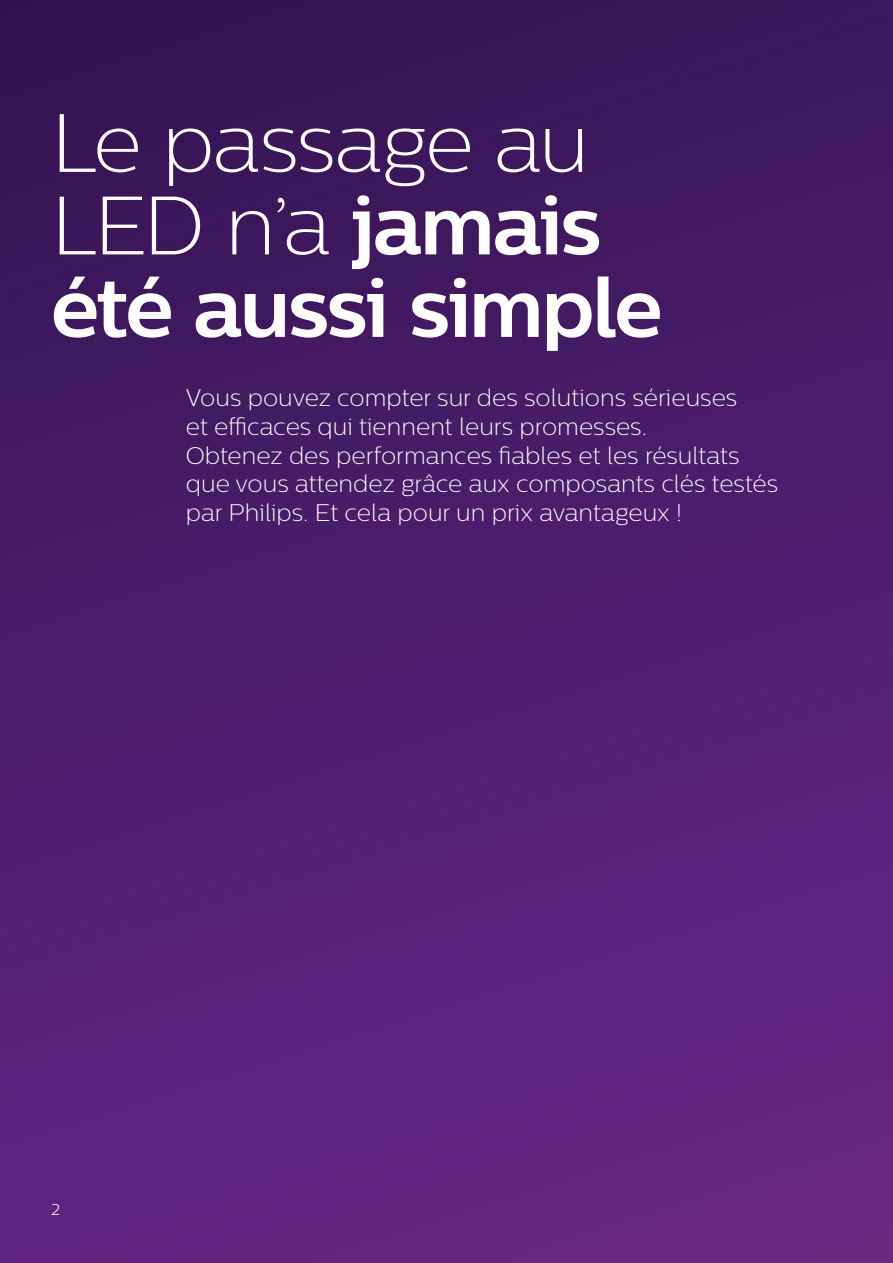
<style>
.page{position:relative;width:893px;height:1263px;background:#fff}
.page>*{position:absolute;margin:0;border:0;box-sizing:border-box;transform-origin:0 0}
.t1{font:82.5px/82.5px "Centrale Sans X Light";letter-spacing:-.03em;color:#fff}
.t2{font:700 82.5px "Centrale Sans";letter-spacing:-.025em;color:#fff}
.t3{font:24px/28.8px "Centrale Sans X Light";color:#fff}
.t4{font:300 15.75px "Centrale Sans";color:#fff}
.s1{font-family:"Centrale Sans";font-weight:700}
</style>
<div class="page">
<div style="left:0;top:0;width:893px;height:1263px;background:linear-gradient(to bottom,#371556,#652685)"></div>
<h1 class="t1" style="left:51px;top:101px;width:552px">Le passage au<br>LED n’a <span class="s1">jamais</span></h1>
<h1 class="t2" style="left:51px;top:258px;width:613px">été aussi simple</h1>
<p class="t3" style="left:186px;top:383px;width:594px">Vous pouvez compter sur des solutions sérieuses<br>et efficaces qui tiennent leurs promesses.<br>Obtenez des performances fiables et les résultats que vous attendez grâce aux composants clés testés par Philips. Et cela pour un prix avantageux !</p>
<p class="t4" style="left:51px;top:1201px;width:10px">2</p>
</div>
